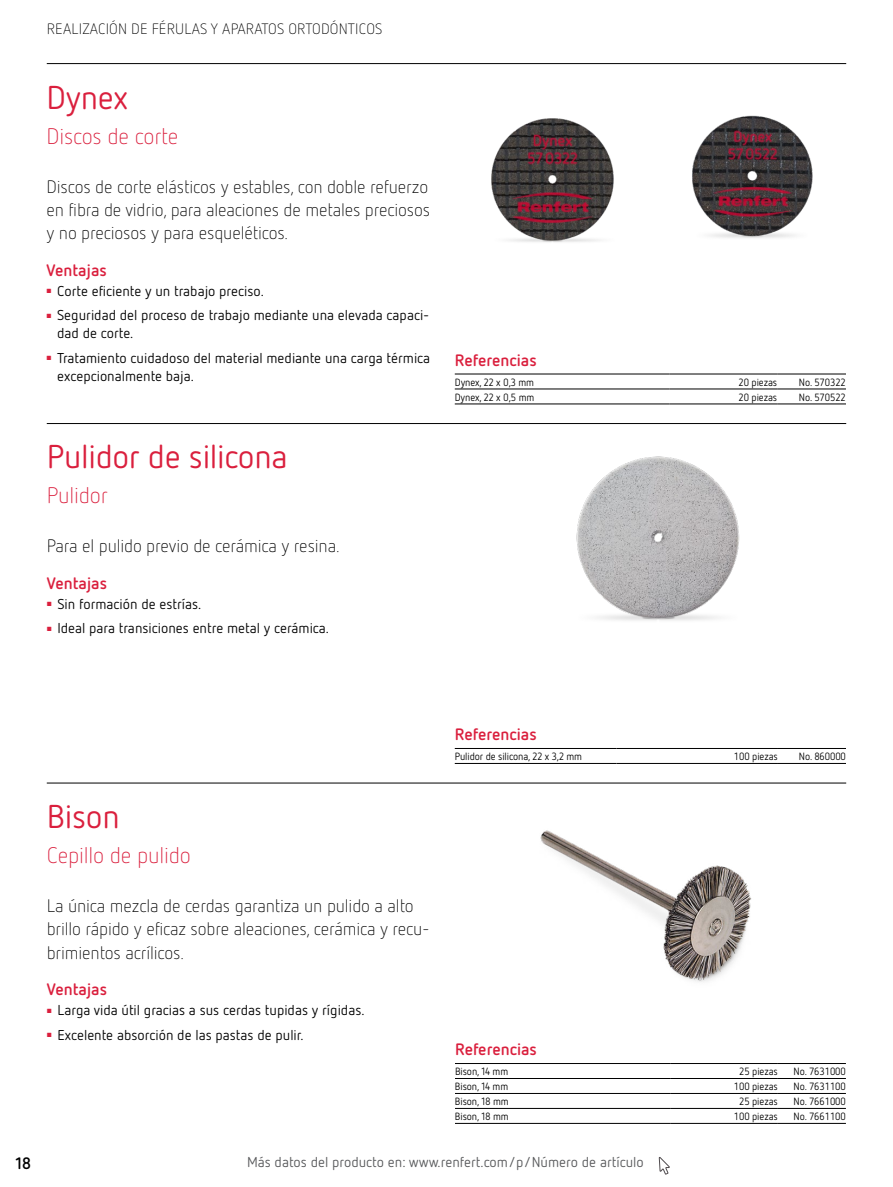
<style>
.page{position:relative;width:893px;height:1187px;background:#fff}
.page>*{position:absolute;margin:0;border:0;box-sizing:border-box;transform-origin:0 0}
.t1{font:33px "Netto Pro";letter-spacing:-.01em;color:#da1f3d}
.t2{font:300 22.5px "Netto Pro";letter-spacing:-.01em;color:#da1f3d}
.t3{font:300 18px/23.2px "Netto Pro";letter-spacing:-.01em;color:#000;text-align:justify}
.t4{font:700 16.5px "Netto Pro";color:#da1f3d}
.t5{font:700 16.5px "Netto Pro";color:#000}
.t6{font:300 15px "Netto Pro";letter-spacing:.01em;color:#000}
.t7{font:14.25px/18px "Netto Pro";color:#000}
.t8{font:14.25px "Netto Pro";color:#58595b}
.t9{font:10.5px "Netto Pro";letter-spacing:-.01em;color:#000;scale:.96 1}
</style>
<div class="page">
<hr style="left:455px;top:374px;width:214px;height:1px;background:#000">
<hr style="left:455px;top:388px;width:214px;height:1px;background:#000">
<hr style="left:669px;top:374px;width:108px;height:1px;background:#000">
<hr style="left:669px;top:388px;width:108px;height:1px;background:#000">
<hr style="left:777px;top:374px;width:69px;height:1px;background:#000">
<hr style="left:777px;top:388px;width:69px;height:1px;background:#000">
<hr style="left:455px;top:403px;width:214px;height:1px;background:#000">
<hr style="left:669px;top:403px;width:108px;height:1px;background:#000">
<hr style="left:777px;top:403px;width:69px;height:1px;background:#000">
<img style="left:692px;top:115px;width:121px;height:123px">
<hr style="left:455px;top:1063px;width:215px;height:1px;background:#000">
<hr style="left:670px;top:1063px;width:108px;height:1px;background:#000">
<hr style="left:778px;top:1063px;width:68px;height:1px;background:#000">
<hr style="left:455px;top:1078px;width:215px;height:1px;background:#000">
<hr style="left:670px;top:1078px;width:108px;height:1px;background:#000">
<hr style="left:778px;top:1078px;width:68px;height:1px;background:#000">
<hr style="left:455px;top:1093px;width:215px;height:1px;background:#000">
<hr style="left:670px;top:1093px;width:108px;height:1px;background:#000">
<hr style="left:778px;top:1093px;width:68px;height:1px;background:#000">
<hr style="left:455px;top:1108px;width:215px;height:1px;background:#000">
<hr style="left:455px;top:1122px;width:215px;height:1px;background:#000">
<hr style="left:670px;top:1108px;width:108px;height:1px;background:#000">
<hr style="left:670px;top:1122px;width:108px;height:1px;background:#000">
<hr style="left:778px;top:1108px;width:68px;height:1px;background:#000">
<hr style="left:778px;top:1122px;width:68px;height:1px;background:#000">
<img style="left:540px;top:830px;width:212px;height:152px">
<hr style="left:455px;top:748px;width:161px;height:1px;background:#000">
<hr style="left:455px;top:763px;width:161px;height:1px;background:#000">
<hr style="left:616px;top:748px;width:162px;height:1px;background:#000">
<hr style="left:616px;top:763px;width:162px;height:1px;background:#000">
<hr style="left:778px;top:748px;width:68px;height:1px;background:#000">
<hr style="left:778px;top:763px;width:68px;height:1px;background:#000">
<img style="left:576px;top:456px;width:164px;height:165px">
<img style="left:491px;top:118px;width:123px;height:124px">
<hr style="left:47px;top:423px;width:799px;height:1px;background:#000">
<hr style="left:47px;top:782px;width:799px;height:1px;background:#000">
<hr style="left:47px;top:63px;width:799px;height:1px;background:#000">
<svg style="left:658px;top:1157px;width:12px;height:18px"></svg>
<p class="t6" style="left:47px;top:19px;width:337px">REALIZACIÓN DE FÉRULAS Y APARATOS ORTODÓNTICOS</p>
<h1 class="t1" style="left:47px;top:76px;width:83px">Dynex</h1>
<h2 class="t2" style="left:47px;top:122px;width:133px">Discos de corte</h2>
<p class="t3" style="left:47px;top:174px;width:385px">Discos de corte elásticos y estables, con doble refuerzo en fibra de vidrio, para aleaciones de metales preciosos y no preciosos y para esqueléticos.</p>
<p class="t4" style="left:47px;top:259px;width:62px">Ventajas</p>
<p class="t7" style="left:47px;top:281px;width:219px"><sup>■</sup> Corte eficiente y un trabajo preciso.</p>
<p class="t7" style="left:57px;top:306px;width:374px;text-indent:-11px"><sup>■</sup> Seguridad del proceso de trabajo mediante una elevada capaci&shy;dad de corte.</p>
<p class="t7" style="left:57px;top:348px;width:375px;text-indent:-11px"><sup>■</sup> Tratamiento cuidadoso del material mediante una carga térmica excepcionalmente baja.</p>
<p class="t4" style="left:455px;top:349px;width:84px">Referencias</p>
<p class="t9" style="left:455px;top:375px;width:84px">Dynex, 22 x 0,3 mm</p>
<p class="t9" style="left:738px;top:375px;width:42px">20 piezas</p>
<p class="t9" style="left:799px;top:375px;width:50px">No. 570322</p>
<p class="t9" style="left:455px;top:390px;width:84px">Dynex, 22 x 0,5 mm</p>
<p class="t9" style="left:738px;top:390px;width:42px">20 piezas</p>
<p class="t9" style="left:799px;top:390px;width:50px">No. 570522</p>
<h1 class="t1" style="left:47px;top:435px;width:242px">Pulidor de silicona</h1>
<h2 class="t2" style="left:47px;top:481px;width:63px">Pulidor</h2>
<p class="t3" style="left:47px;top:533px;width:294px">Para el pulido previo de cerámica y resina.</p>
<p class="t4" style="left:47px;top:572px;width:62px">Ventajas</p>
<p class="t7" style="left:47px;top:594px;width:156px"><sup>■</sup> Sin formación de estrías.</p>
<p class="t7" style="left:47px;top:618px;width:284px"><sup>■</sup> Ideal para transiciones entre metal y cerámica.</p>
<p class="t4" style="left:455px;top:723px;width:84px">Referencias</p>
<p class="t9" style="left:455px;top:749px;width:134px">Pulidor de silicona, 22 x 3,2 mm</p>
<p class="t9" style="left:734px;top:749px;width:47px">100 piezas</p>
<p class="t9" style="left:799px;top:749px;width:50px">No. 860000</p>
<p class="t5" style="left:15px;top:1151px;width:17px">18</p>
<h1 class="t1" style="left:47px;top:795px;width:74px">Bison</h1>
<h2 class="t2" style="left:47px;top:841px;width:146px">Cepillo de pulido</h2>
<p class="t3" style="left:47px;top:893px;width:385px;text-align:left">La única mezcla de cerdas garantiza un pulido a alto brillo rápido y eficaz sobre aleaciones, cerámica y recu&shy;brimientos acrílicos.</p>
<p class="t4" style="left:47px;top:978px;width:62px">Ventajas</p>
<p class="t7" style="left:47px;top:1000px;width:319px"><sup>■</sup> Larga vida útil gracias a sus cerdas tupidas y rígidas.</p>
<p class="t7" style="left:47px;top:1025px;width:258px"><sup>■</sup> Excelente absorción de las pastas de pulir.</p>
<p class="t4" style="left:455px;top:1038px;width:84px">Referencias</p>
<p class="t9" style="left:455px;top:1064px;width:57px">Bison, 14 mm</p>
<p class="t9" style="left:739px;top:1064px;width:42px">25 piezas</p>
<p class="t9" style="left:794px;top:1064px;width:56px">No. 7631000</p>
<p class="t9" style="left:455px;top:1079px;width:57px">Bison, 14 mm</p>
<p class="t9" style="left:734px;top:1079px;width:47px">100 piezas</p>
<p class="t9" style="left:794px;top:1079px;width:56px">No. 7631100</p>
<p class="t9" style="left:455px;top:1094px;width:58px">Bison, 18 mm</p>
<p class="t9" style="left:739px;top:1094px;width:42px">25 piezas</p>
<p class="t9" style="left:794px;top:1094px;width:56px">No. 7661000</p>
<p class="t9" style="left:455px;top:1109px;width:58px">Bison, 18 mm</p>
<p class="t9" style="left:734px;top:1109px;width:47px">100 piezas</p>
<p class="t9" style="left:794px;top:1109px;width:56px">No. 7661100</p>
<p class="t8" style="left:247px;top:1152px;width:398px">Más datos del producto en: www.renfert.com/p/Número de artículo</p>
</div>
